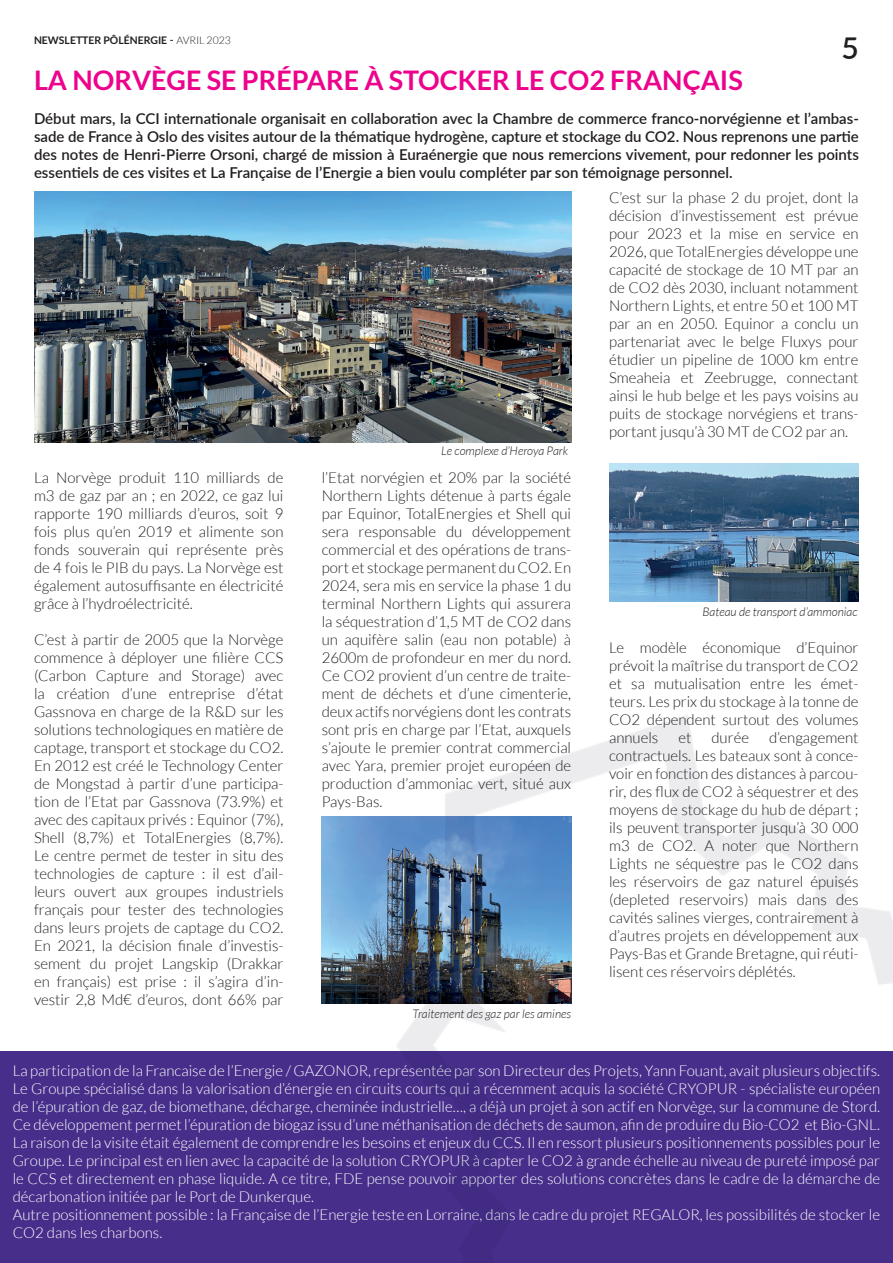
<style>
.page{position:relative;width:893px;height:1263px;background:#fff}
.page>*{position:absolute;margin:0;border:0;box-sizing:border-box;transform-origin:0 0}
.t1{font:600 30px "Lato";color:#231f20}
.t2{font:700 27px "Lato";color:#ed028c}
.t3{font:300 15px/18px "Lato";color:#231f20;text-align:justify}
.t4{font:300 15px/18px "Lato";color:#fff}
.t5{font:600 15px/18px "Lato";color:#231f20;text-align:justify}
.t6{font:italic 300 12px "Lato";color:#231f20}
.t7{font:700 10.5px "Lato";color:#231f20}
.s1{font-weight:600}
.s2{font-weight:300}
</style>
<div class="page">
<div style="left:0;top:1051px;width:893px;height:212px;background:#462e8a"></div>
<img style="left:609px;top:463px;width:249px;height:139px">
<img style="left:322px;top:816px;width:73px;height:187px">
<img style="left:34px;top:191px;width:537px;height:251px">
<img style="left:395px;top:715px;width:498px;height:336px">
<p class="t7" style="left:34px;top:34px;width:198px">NEWSLETTER PÔLÉNERGIE <span class="s1">-</span> <span class="s2">AVRIL 2023</span></p>
<h1 class="t1" style="left:841px;top:27px;width:19px">5</h1>
<h2 class="t2" style="left:34px;top:64px;width:710px">LA NORVÈGE SE PRÉPARE À STOCKER LE CO2 FRANÇAIS</h2>
<p class="t5" style="left:34px;top:109px;width:826px">Début mars, la CCI internationale organisait en collaboration avec la Chambre de commerce franco-norvégienne et l’ambas&shy;sade de France à Oslo des visites autour de la thématique hydrogène, capture et stockage du CO2. Nous reprenons une partie des notes de Henri-Pierre Orsoni, chargé de mission à Euraénergie que nous remercions vivement, pour redonner les points essentiels de ces visites et La Française de l’Energie a bien voulu compléter par son témoignage personnel.</p>
<p class="t3" style="left:34px;top:469px;width:251px">La Norvège produit 110 milliards de m3 de gaz par an ; en 2022, ce gaz lui rapporte 190 milliards d’euros, soit 9 fois plus qu’en 2019 et alimente son fonds souverain qui représente près de 4 fois le PIB du pays. La Norvège est également autosuffisante en électricité grâce à l’hydroélectricité.</p>
<p class="t3" style="left:34px;top:631px;width:251px">C’est à partir de 2005 que la Norvège commence à déployer une filière CCS (Carbon Capture and Storage) avec la création d’une entreprise d’état Gassnova en charge de la R&amp;D sur les solutions technologiques en matière de captage, transport et stockage du CO2.<br>En 2012 est créé le Technology Center de Mongstad à partir d’une participa&shy;tion de l’Etat par Gassnova (73.9%) et avec des capitaux privés : Equinor (7%), Shell (8,7%) et TotalEnergies (8,7%).<br>Le centre permet de tester in situ des technologies de capture : il est d’ail&shy;leurs ouvert aux groupes industriels français pour tester des technologies dans leurs projets de captage du CO2.<br>En 2021, la décision finale d’investis&shy;sement du projet Langskip (Drakkar en français) est prise : il s’agira d’in&shy;vestir 2,8 Md€ d’euros, dont 66% par</p>
<p class="t6" style="left:441px;top:444px;width:129px">Le complexe d’Heroya Park</p>
<p class="t3" style="left:322px;top:469px;width:251px">l’Etat norvégien et 20% par la société Northern Lights détenue à parts égale par Equinor, TotalEnergies et Shell qui sera responsable du développement commercial et des opérations de trans&shy;port et stockage permanent du CO2. En 2024, sera mis en service la phase 1 du terminal Northern Lights qui assurera la séquestration d’1,5 MT de CO2 dans un aquifère salin (eau non potable) à 2600m de profondeur en mer du nord.<br>Ce CO2 provient d’un centre de traite&shy;ment de déchets et d’une cimenterie, deux actifs norvégiens dont les contrats sont pris en charge par l’Etat, auxquels s’ajoute le premier contrat commercial avec Yara, premier projet européen de production d’ammoniac vert, situé aux Pays-Bas.</p>
<p class="t6" style="left:413px;top:1007px;width:160px">Traitement des gaz par les amines</p>
<p class="t3" style="left:609px;top:189px;width:251px">C’est sur la phase 2 du projet, dont la décision d’investissement est prévue pour 2023 et la mise en service en 2026, que TotalEnergies développe une capacité de stockage de 10 MT par an de CO2 dès 2030, incluant notamment Northern Lights, et entre 50 et 100 MT par an en 2050. Equinor a conclu un partenariat avec le belge Fluxys pour étudier un pipeline de 1000 km entre Smeaheia et Zeebrugge, connectant ainsi le hub belge et les pays voisins au puits de stockage norvégiens et trans&shy;portant jusqu’à 30 MT de CO2 par an.</p>
<p class="t6" style="left:702px;top:605px;width:157px">Bateau de transport d’ammoniac</p>
<p class="t3" style="left:609px;top:639px;width:251px">Le modèle économique d’Equinor prévoit la maîtrise du transport de CO2 et sa mutualisation entre les émet&shy;teurs. Les prix du stockage à la tonne de CO2 dépendent surtout des volumes annuels</p>
<p class="t3" style="left:609px;top:729px;width:251px;text-indent:160px">d’engagement contractuels. Les bateaux sont à conce&shy;voir en fonction des distances à parcou&shy;rir, des flux de CO2 à séquestrer et des moyens de stockage du hub de départ ; ils peuvent transporter jusqu’à 30 000 m3 de CO2. A noter que Northern Lights ne séquestre pas le CO2 dans les réservoirs de gaz naturel épuisés (depleted reservoirs) mais dans des cavités salines vierges, contrairement à d’autres projets en développement aux Pays-Bas et Grande Bretagne, qui réuti&shy;lisent ces réservoirs déplétés.</p>
<p class="t3" style="left:678px;top:729px;width:15px">et</p>
<p class="t3" style="left:711px;top:729px;width:39px">durée</p>
<p class="t4" style="left:13px;top:1061px;width:869px">La participation de la Francaise de l’Energie / GAZONOR, représentée par son Directeur des Projets, Yann Fouant, avait plusieurs objectifs.<br>Le Groupe spécialisé dans la valorisation d’énergie en circuits courts qui a récemment acquis la société CRYOPUR - spécialiste européen de l’épuration de gaz, de biomethane, décharge, cheminée industrielle…, a déjà un projet à son actif en Norvège, sur la commune de Stord.<br>Ce développement permet l’épuration de biogaz issu d’une méthanisation de déchets de saumon, afin de produire du Bio-CO2 et Bio-GNL.<br>La raison de la visite était également de comprendre les besoins et enjeux du CCS. Il en ressort plusieurs positionnements possibles pour le Groupe. Le principal est en lien avec la capacité de la solution CRYOPUR à capter le CO2 à grande échelle au niveau de pureté imposé par le CCS et directement en phase liquide. A ce titre, FDE pense pouvoir apporter des solutions concrètes dans le cadre de la démarche de décarbonation initiée par le Port de Dunkerque.<br>Autre positionnement possible : la Française de l’Energie teste en Lorraine, dans le cadre du projet REGALOR, les possibilités de stocker le CO2 dans les charbons.</p>
</div>
